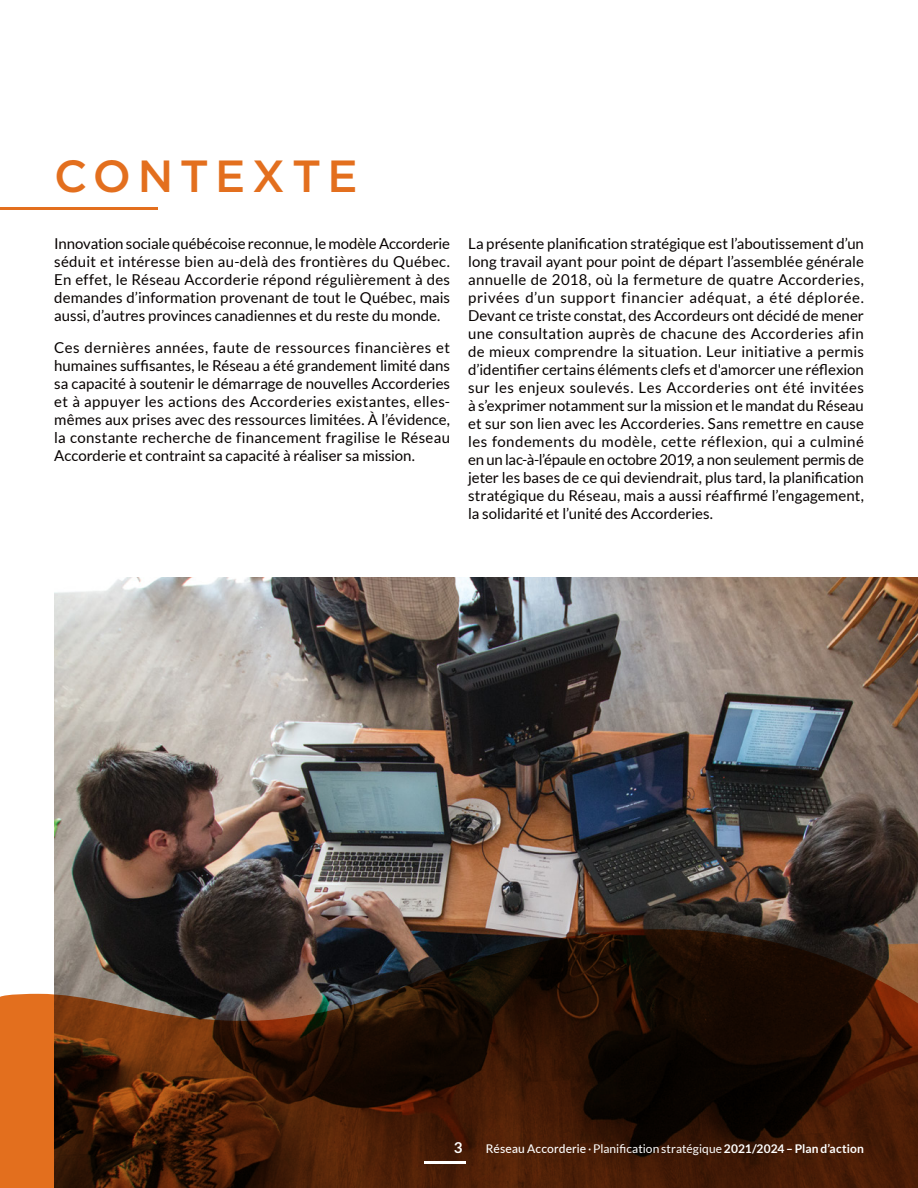
<style>
.page{position:relative;width:918px;height:1188px;background:#fff}
.page>*{position:absolute;margin:0;border:0;box-sizing:border-box;transform-origin:0 0}
.t1{font:500 45px "Gotham";letter-spacing:.135em;color:#e36f1e}
.Texte_courant{font:15px/18px "Lato";color:#070201;text-align:justify}
.t2{font:700 15px "Lato";color:#fff}
.t3{font:12px "Lato";letter-spacing:.005em;color:#fff}
.s1{font-weight:500}
.s2{font-weight:700}
</style>
<div class="page">
<div style="left:0;top:993px;width:54px;height:195px;background:#e36f1e"></div>
<img style="left:54px;top:577px;width:864px;height:611px">
<hr style="left:0;top:207px;width:158px;height:3px;background:#e36f1e">
<hr style="left:424px;top:1161px;width:42px;height:2px;background:#fff">
<h2 class="t1" style="left:54px;top:147px;width:305px">CONTEXTE</h2>
<p class="Texte_courant" style="left:54px;top:235px;width:397px">Innovation sociale québécoise reconnue, le modèle Accorderie séduit et intéresse bien au-delà des frontières du Québec.<br>En effet, le Réseau Accorderie répond régulièrement à des demandes d’information provenant de tout le Québec, mais aussi, d’autres provinces canadiennes et du reste du monde.</p>
<p class="Texte_courant" style="left:54px;top:338px;width:397px">Ces dernières années, faute de ressources financières et humaines suffisantes, le Réseau a été grandement limité dans sa capacité à soutenir le démarrage de nouvelles Accorderies et à appuyer les actions des Accorderies existantes, elles&shy;mêmes aux prises avec des ressources limitées. À l’évidence, la constante recherche de financement fragilise le Réseau Accorderie et contraint sa capacité à réaliser sa mission.</p>
<p class="Texte_courant" style="left:468px;top:235px;width:397px">La présente planification stratégique est l’aboutissement d’un long travail ayant pour point de départ l’assemblée générale annuelle de 2018, où la fermeture de quatre Accorderies, privées d’un support financier adéquat, a été déplorée.<br>Devant ce triste constat, des Accordeurs ont décidé de mener une consultation auprès de chacune des Accorderies afin de mieux comprendre la situation. Leur initiative a permis d’identifier certains éléments clefs et d'amorcer une réflexion sur les enjeux soulevés. Les Accorderies ont été invitées à s’exprimer notamment sur la mission et le mandat du Réseau et sur son lien avec les Accorderies. Sans remettre en cause les fondements du modèle, cette réflexion, qui a culminé en un lac-à-l’épaule en octobre 2019, a non seulement permis de jeter les bases de ce qui deviendrait, plus tard, la planification stratégique du Réseau, mais a aussi réaffirmé l’engagement, la solidarité et l’unité des Accorderies.</p>
<p class="t2" style="left:454px;top:1138px;width:10px">3</p>
<p class="t3" style="left:486px;top:1142px;width:379px"><span class="s1">Réseau Accorderie</span> · Planification stratégique <span class="s2">2021/2024 – Plan d’action</span></p>
</div>
